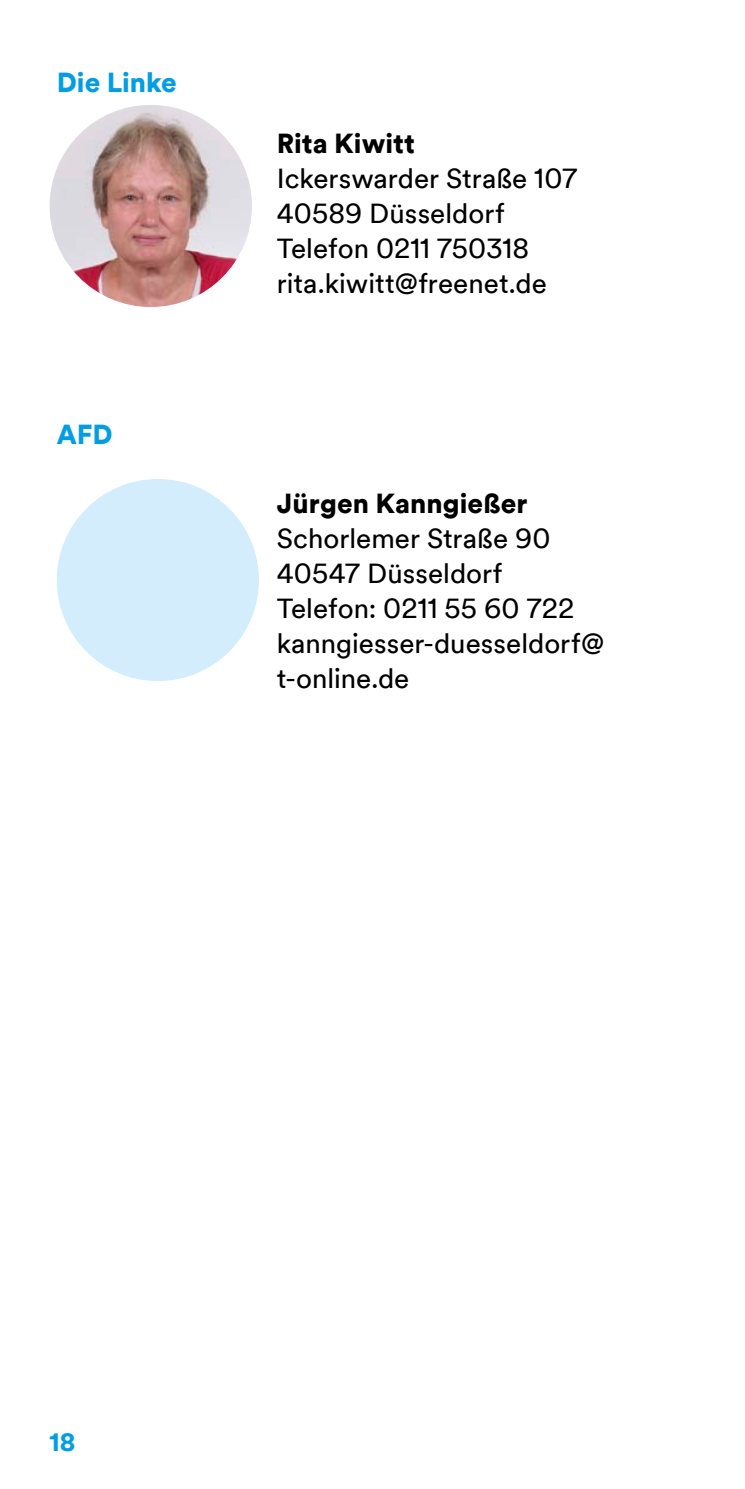
<style>
.page{position:relative;width:745px;height:1489px;background:#fff}
.page>*{position:absolute;margin:0;border:0;box-sizing:border-box;transform-origin:0 0}
.t1{font:27.5px/35px "Duesseldorf Circular TT";color:#000}
.t2{font:900 27.5px "Duesseldorf Circular TT";letter-spacing:.005em;color:#000}
.t3{font:900 27.5px "Duesseldorf Circular TT";color:#009de2}
.t4{font:900 25px "Duesseldorf Circular TT";color:#009de2}
</style>
<div class="page">
<img style="left:50px;top:105px;width:202px;height:202px;border-radius:101px">
<div style="left:57px;top:479px;width:202px;height:202px;background:#d3edfc;border-radius:50%"></div>
<p class="t3" style="left:57px;top:63px;width:122px">Die Linke</p>
<p class="t3" style="left:57px;top:415px;width:57px">AFD</p>
<p class="t2" style="left:276px;top:124px;width:140px">Rita Kiwitt</p>
<p class="t1" style="left:276px;top:160px;width:302px">Ickerswarder Straße 107<br>40589 Düsseldorf<br>Telefon 0211 750318 rita.kiwitt@freenet.de</p>
<p class="t2" style="left:276px;top:484px;width:252px">Jürgen Kanngießer</p>
<p class="t1" style="left:276px;top:520px;width:328px">Schorlemer Straße 90<br>40547 Düsseldorf<br>Telefon: 0211 55 60 722 kanngiesser-duesseldorf@ t-online.de</p>
<p class="t4" style="left:50px;top:1424px;width:27px">18</p>
</div>
